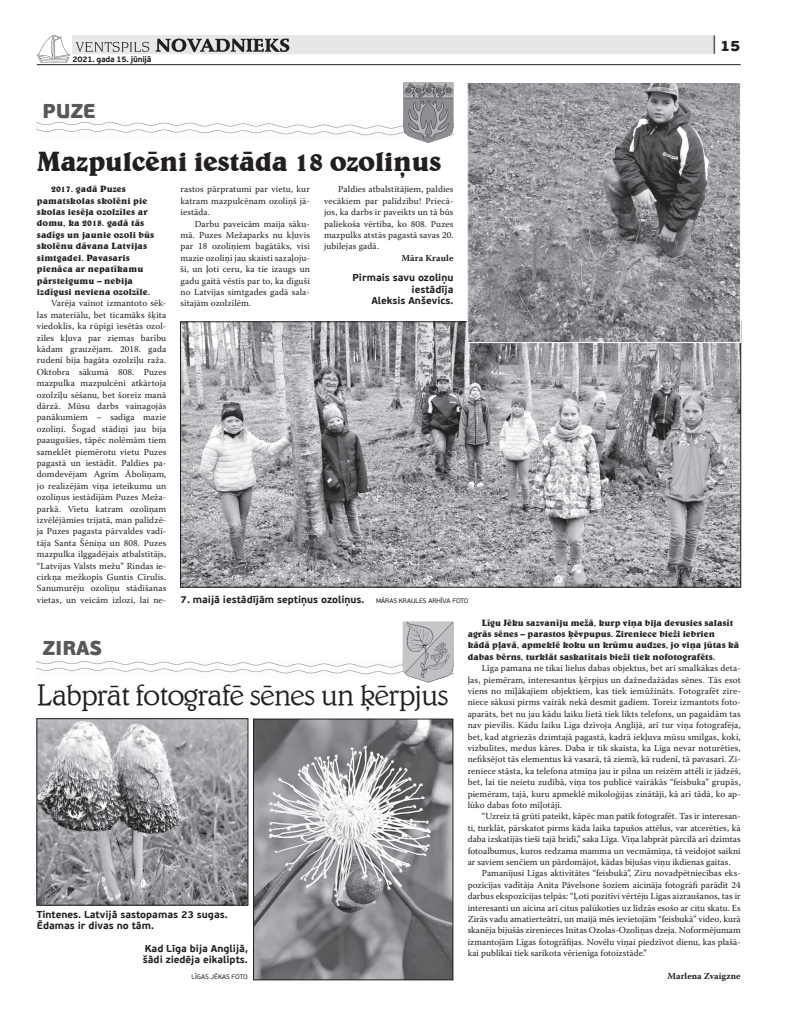
<style>
.page{position:relative;width:789px;height:1015px;background:#fff}
.page>*{position:absolute;margin:0;border:0;box-sizing:border-box;transform-origin:0 0}
.t1{font:300 30px "Belwe TL";letter-spacing:-.035em;color:#231f20}
.t2{font:700 28px "Belwe TL";letter-spacing:-.02em;color:#231f20}
.t3{font:900 20px "PF Beau Sans Pro";letter-spacing:-.01em;color:#57585a}
.t4{font:900 15px "PF Beau Sans Pro";color:#231f20}
.t5{font:700 10px/11.4px "PF Beau Sans Pro";color:#231f20}
.t6{font:9.2px/11.4px "Warnock Pro";letter-spacing:.01em;color:#231f20;text-align:justify}
.t7{font:700 9.2px/11.4px "Belwe TL";color:#231f20}
.t8{font:700 9.2px "Warnock Pro";letter-spacing:.005em;color:#231f20}
.t9{font:700 8px "PF Beau Sans Pro";letter-spacing:-.03em;color:#231f20}
.t10{font:6.5px "PF Beau Sans Pro";color:#231f20}
.s1{font-weight:400;font-size:6.5px}
.s2{font-weight:100;font-size:20px}
</style>
<div class="page">
<img style="left:182px;top:324px;width:556px;height:261px">
<img style="left:37px;top:122px;width:366px;height:14px">
<img style="left:403px;top:83px;width:50px;height:60px">
<div style="left:72px;top:35px;width:642px;height:19px;background:#e6e7e9"></div>
<hr style="left:37px;top:64px;width:703px;height:1px;background:#231f20">
<img style="left:37px;top:35px;width:33px;height:27px">
<svg style="left:156px;top:39px;width:133px;height:13px"></svg>
<svg style="left:76px;top:42px;width:73px;height:10px"></svg>
<img style="left:469px;top:84px;width:269px;height:257px">
<div style="left:467px;top:82px;width:273px;height:261px;border:1px solid #fff"></div>
<img style="left:39px;top:720px;width:207px;height:183px">
<div style="left:37px;top:718px;width:211px;height:187px;border:1px solid #231f20"></div>
<img style="left:255px;top:721px;width:196px;height:257px">
<div style="left:253px;top:719px;width:200px;height:261px;border:1px solid #231f20"></div>
<img style="left:37px;top:661px;width:365px;height:14px">
<img style="left:402px;top:622px;width:51px;height:61px">
<p class="t9" style="left:72px;top:54px;width:80px">2021. gada 15. jūnijā</p>
<h3 class="t3" style="left:43px;top:98px;width:54px">PUZE</h3>
<h2 class="t2" style="left:37px;top:144px;width:406px">Mazpulcēni iestāda 18 ozoliņus</h2>
<p class="t7" style="left:37px;top:183px;width:119px;text-indent:14px">2017. gadā Puzes pamatskolas skolēni pie skolas iesēja ozolzīles ar domu, ka 2018. gadā tās sadīgs un jaunie ozoli būs skolēnu dāvana Latvijas simtgadei. Pavasaris pienāca ar nepatīkamu pārsteigumu – nebija izdīgusi neviena ozolzīle.</p>
<p class="t6" style="left:37px;top:297px;width:131px;text-indent:14px">Varēja vainot izmantoto sēk&shy;las materiālu, bet ticamāks šķita viedoklis, ka rūpīgi iesētās ozol&shy;zīles kļuva par ziemas barību kādam grauzējam. 2018. gada rudenī bija bagāta ozolzīļu raža.<br>Oktobra sākumā 808. Puzes mazpulka mazpulcēni atkārtoja ozolzīļu sēšanu, bet šoreiz manā dārzā. Mūsu darbs vainagojās panākumiem – sadīga mazie ozoliņi. Šogad stādiņi jau bija paaugušies, tāpēc nolēmām tiem sameklēt piemērotu vietu Puzes pagastā un iestādīt. Paldies pa&shy;domdevējam Agrim Āboliņam, jo realizējām viņa ieteikumu un ozoliņus iestādījām Puzes Meža&shy;parkā. Vietu katram ozoliņam izvēlējāmies trijatā, man palīdzē&shy;ja Puzes pagasta pārvaldes vadī&shy;tāja Santa Šēniņa un 808. Puzes mazpulka ilggadējais atbalstītājs, “Latvijas Valsts mežu” Rindas ie&shy;cirkņa mežkopis Guntis Cīrulis.<br>Sanumurēju ozoliņu stādīšanas vietas, un veicām izlozi, lai ne-</p>
<p class="t6" style="left:180px;top:183px;width:131px">rastos pārpratumi par vietu, kur katram mazpulcēnam ozoliņš jā&shy;iestāda.</p>
<p class="t6" style="left:180px;top:218px;width:131px;text-indent:14px">Darbu paveicām maija sāku&shy;mā. Puzes Mežaparks nu kļuvis par 18 ozoliņiem bagātāks, visi mazie ozoliņi jau skaisti sazaļoju&shy;ši, un ļoti ceru, ka tie izaugs un gadu gaitā vēstīs par to, ka dīguši no Latvijas simtgades gadā sala&shy;sītajām ozolzīlēm.</p>
<p class="t6" style="left:324px;top:183px;width:131px;text-indent:14px">Paldies atbalstītājiem, paldies vecākiem par palīdzību! Priecā&shy;jos, ka darbs ir paveikts un tā būs paliekoša vērtība, ko 808. Puzes mazpulks atstās pagastā savas 20. jubilejas gadā.</p>
<p class="t8" style="left:401px;top:252px;width:54px">Māra Kraule</p>
<p class="t5" style="left:352px;top:272px;width:102px;text-align:right">Pirmais savu ozoliņu iestādīja<br>Aleksis Anševics.</p>
<p class="t5" style="left:180px;top:593px;width:289px">7. maijā iestādījām septiņus ozoliņus. <span class="s1">MĀRAS KRAULES ARHĪVA FOTO</span></p>
<h3 class="t4" style="left:712px;top:36px;width:30px"><span class="s2">|</span> 15</h3>
<h3 class="t3" style="left:43px;top:635px;width:61px">ZIRAS</h3>
<h1 class="t1" style="left:37px;top:676px;width:413px">Labprāt fotografē sēnes un ķērpjus</h1>
<p class="t5" style="left:37px;top:909px;width:192px">Tintenes. Latvijā sastopamas 23 sugas.<br>Ēdamas ir divas no tām.</p>
<p class="t5" style="left:143px;top:943px;width:106px">Kad Līga bija Anglijā, šādi ziedēja eikalipts.</p>
<p class="t10" style="left:191px;top:973px;width:58px">LĪGAS JĒKAS FOTO</p>
<p class="t7" style="left:467px;top:616px;width:273px;text-indent:14px">Līgu Jēku sazvanīju mežā, kurp viņa bija devusies salasīt agrās sēnes – parastos ķēvpupus. Zireniece bieži iebrien kādā pļavā, apmeklē koku un krūmu audzes, jo viņa jūtas kā dabas bērns, turklāt saskatītais bieži tiek nofotografēts.</p>
<p class="t6" style="left:467px;top:662px;width:274px;text-indent:14px">Līga pamana ne tikai lielus dabas objektus, bet arī smalkākas deta&shy;ļas, piemēram, interesantus ķērpjus un dažnedažādas sēnes. Tās esot viens no mīļākajiem objektiem, kas tiek iemūžināts. Fotografēt zire&shy;niece sākusi pirms vairāk nekā desmit gadiem. Toreiz izmantots foto&shy;aparāts, bet nu jau kādu laiku lietā tiek likts telefons, un pagaidām tas nav pievīlis. Kādu laiku Līga dzīvoja Anglijā, arī tur viņa fotografēja, bet, kad atgriezās dzimtajā pagastā, kadrā iekļuva mūsu smilgas, koki, vizbulītes, medus kāres. Daba ir tik skaista, ka Līga nevar noturēties, nefiksējot tās elementus kā vasarā, tā ziemā, kā rudenī, tā pavasarī. Zi&shy;reniece stāsta, ka telefona atmiņa jau ir pilna un reizēm attēli ir jādzēš, bet, lai tie neietu zudībā, viņa tos publicē vairākās “feisbuka” grupās, piemēram, tajā, kuru apmeklē mikoloģijas zinātāji, kā arī tādā, ko ap&shy;lūko dabas foto mīļotāji.</p>
<p class="t6" style="left:467px;top:810px;width:274px;text-indent:14px">“Uzreiz tā grūti pateikt, kāpēc man patīk fotografēt. Tas ir interesan&shy;ti, turklāt, pārskatot pirms kāda laika tapušos attēlus, var atcerēties, kā daba izskatījās tieši tajā brīdī,” saka Līga. Viņa labprāt pārcilā arī dzimtas fotoalbumus, kuros redzama mamma un vecmāmiņa, tā veidojot saikni ar saviem senčiem un pārdomājot, kādas bijušas viņu ikdienas gaitas.</p>
<p class="t6" style="left:467px;top:867px;width:274px;text-indent:14px">Pamanījusi Līgas aktivitātes “feisbukā”, Ziru novadpētniecības eks&shy;pozīcijas vadītāja Anita Pāvelsone šoziem aicināja fotogrāfi parādīt 24 darbus ekspozīcijas telpās: “Ļoti pozitīvi vērtēju Līgas aizraušanos, tas ir interesanti un aicina arī citus palūkoties uz līdzās esošo ar citu skatu. Es Zirās vadu amatierteātri, un maijā mēs ievietojām “feisbukā” video, kurā skanēja bijušās zirenieces Initas Ozolas-Ozoliņas dzeja. Noformējumam izmantojām Līgas fotogrāfijas. Novēlu viņai piedzīvot dienu, kas plašā&shy;kai publikai tiek sarīkota vērienīga fotoizstāde.”</p>
<p class="t8" style="left:667px;top:970px;width:75px">Marlena Zvaigzne</p>
</div>
